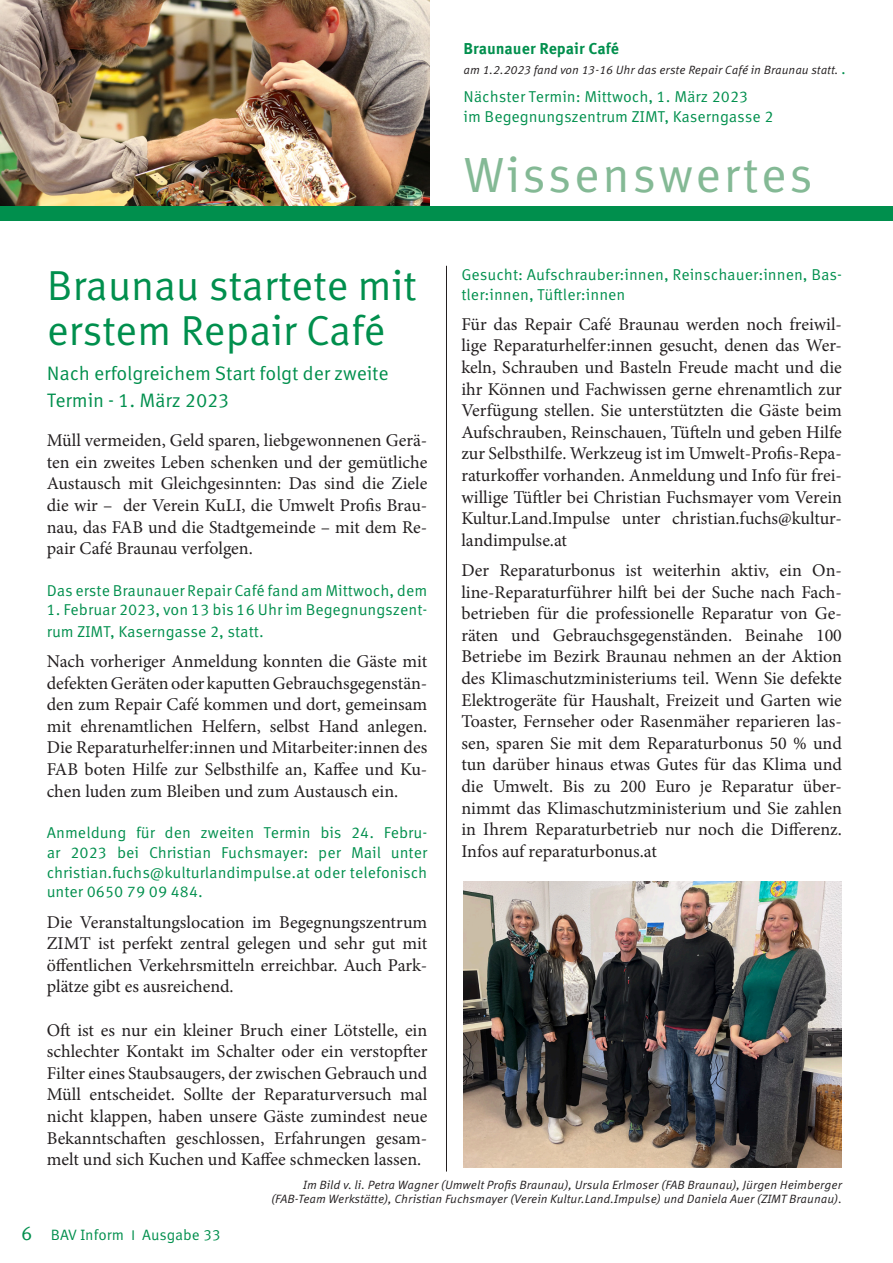
<style>
.page{position:relative;width:893px;height:1263px;background:#fff}
.page>*{position:absolute;margin:0;border:0;box-sizing:border-box;transform-origin:0 0}
.Headline__Kopfzeil{font:49.5px "Meta Correspondence OT";letter-spacing:.04em;color:#84b995}
.Headline{font:42px/45px "Meta Correspondence OT";letter-spacing:-.015em;color:#008f4d}
.Vorspann{font:19.5px/27px "Meta Correspondence OT";letter-spacing:-.01em;color:#008f4d}
.Text_Unterüberschrif{font:18px/21.6px "Minion Pro";color:#231f20;text-align:justify}
.Text_Unterüberschrif-2{font:15.75px/19.8px "Meta Correspondence OT";color:#008f4d}
.Text_Unterüberschrif-3{font:700 15.75px "Meta Correspondence OT";color:#008f4d}
.t1{font:15px "Meta Correspondence OT";color:#008f4d}
.Bildtext{font:italic 12px/14.4px "Meta Correspondence OT";color:#231f20;text-align:right}
.Text_Unterüberschrif-4{font:italic 12px "Meta Correspondence OT";color:#231f20}
.s1{font-style:normal;font-size:15.75px;color:#008f4d}
.s2{font-size:19.5px}
</style>
<div class="page">
<img style="left:0;top:0;width:429px;height:206px">
<hr style="left:446px;top:266px;width:1px;height:905px;background:#231f20">
<div style="left:0;top:206px;width:893px;height:15px;background:#008f4d"></div>
<img style="left:463px;top:881px;width:379px;height:286px">
<p class="Text_Unterüberschrif-3" style="left:463px;top:39px;width:157px">Braunauer Repair Café</p>
<p class="Text_Unterüberschrif-4" style="left:463px;top:62px;width:384px">am 1.2.2023 fand von 13-16 Uhr das erste Repair Café in Braunau statt. <span class="s1">.</span></p>
<p class="Text_Unterüberschrif-2" style="left:463px;top:87px;width:312px">Nächster Termin: Mittwoch, 1. März 2023<br>im Begegnungszentrum ZIMT, Kaserngasse 2</p>
<p class="Headline" style="left:47px;top:264px;width:372px">Braunau startete mit erstem Repair Café</p>
<p class="Vorspann" style="left:47px;top:361px;width:343px">Nach erfolgreichem Start folgt der zweite<br>Termin - 1. März 2023</p>
<p class="Text_Unterüberschrif" style="left:47px;top:430px;width:382px">Müll vermeiden, Geld sparen, liebgewonnenen Gerä&shy;ten ein zweites Leben schenken und der gemütliche Austausch mit Gleichgesinnten: Das sind die Ziele die wir – der Verein KuLI, die Umwelt Profis Brau&shy;nau, das FAB und die Stadtgemeinde – mit dem Re&shy;pair Café Braunau verfolgen.</p>
<p class="Text_Unterüberschrif-2" style="left:47px;top:580px;width:382px">Das erste Braunauer Repair Café fand am Mittwoch, dem</p>
<p class="Text_Unterüberschrif-2" style="left:47px;top:599px;width:382px;line-height:21.6px">1. Februar 2023, von 13 bis 16 Uhr im Begegnungszent&shy;rum ZIMT, Kaserngasse 2, statt.</p>
<p class="Text_Unterüberschrif" style="left:47px;top:650px;width:382px">Nach vorheriger Anmeldung konnten die Gäste mit defekten Geräten oder kaputten Gebrauchsgegenstän&shy;den zum Repair Café kommen und dort, gemeinsam mit ehrenamtlichen Helfern, selbst Hand anlegen.<br>Die Reparaturhelfer:innen und Mitarbeiter:innen des FAB boten Hilfe zur Selbsthilfe an, Kaffee und Ku&shy;chen luden zum Bleiben und zum Austausch ein.</p>
<p class="Text_Unterüberschrif-2" style="left:47px;top:823px;width:382px;text-align:justify">Anmeldung für den zweiten Termin bis 24. Febru&shy;ar 2023 bei Christian Fuchsmayer: per Mail unter christian.fuchs@kulturlandimpulse.at oder telefonisch unter 0650 79 09 484.</p>
<p class="Text_Unterüberschrif" style="left:47px;top:911px;width:382px">Die Veranstaltungslocation im Begegnungszentrum ZIMT ist perfekt zentral gelegen und sehr gut mit öffentlichen Verkehrsmitteln erreichbar. Auch Park&shy;plätze gibt es ausreichend.</p>
<p class="Text_Unterüberschrif" style="left:47px;top:1019px;width:382px">Oft ist es nur ein kleiner Bruch einer Lötstelle, ein schlechter Kontakt im Schalter oder ein verstopfter Filter eines Staubsaugers, der zwischen Gebrauch und Müll entscheidet. Sollte der Reparaturversuch mal nicht klappen, haben unsere Gäste zumindest neue Bekanntschaften geschlossen, Erfahrungen gesam&shy;melt und sich Kuchen und Kaffee schmecken lassen.</p>
<p class="Headline__Kopfzeil" style="left:463px;top:146px;width:351px">Wissenswertes</p>
<p class="Text_Unterüberschrif-2" style="left:461px;top:265px;width:382px">Gesucht: Aufschrauber:innen, Reinschauer:innen, Bas&shy;tler:innen, Tüftler:innen</p>
<p class="Text_Unterüberschrif" style="left:461px;top:313px;width:382px">Für das Repair Café Braunau werden noch freiwil&shy;lige Reparaturhelfer:innen gesucht, denen das Wer&shy;keln, Schrauben und Basteln Freude macht und die ihr Können und Fachwissen gerne ehrenamtlich zur Verfügung stellen. Sie unterstützten die Gäste beim Aufschrauben, Reinschauen, Tüfteln und geben Hilfe zur Selbsthilfe. Werkzeug ist im Umwelt-Profis-Repa&shy;raturkoffer vorhanden. Anmeldung und Info für frei&shy;willige Tüftler bei Christian Fuchsmayer vom Verein Kultur.Land.Impulse unter christian.fuchs@kultur&shy;landimpulse.at</p>
<p class="Text_Unterüberschrif" style="left:461px;top:559px;width:382px">Der Reparaturbonus ist weiterhin aktiv, ein On&shy;line-Reparaturführer hilft bei der Suche nach Fach&shy;betrieben für die professionelle Reparatur von Ge&shy;räten und Gebrauchsgegenständen. Beinahe 100<br>Betriebe im Bezirk Braunau nehmen an der Aktion des Klimaschutzministeriums teil. Wenn Sie defekte Elektrogeräte für Haushalt, Freizeit und Garten wie Toaster, Fernseher oder Rasenmäher reparieren las&shy;sen, sparen Sie mit dem Reparaturbonus 50 % und tun darüber hinaus etwas Gutes für das Klima und die Umwelt. Bis zu 200 Euro je Reparatur über&shy;nimmt das Klimaschutzministerium und Sie zahlen in Ihrem Reparaturbetrieb nur noch die Differenz.<br>Infos auf reparaturbonus.at</p>
<p class="t1" style="left:21px;top:1225px;width:201px"><span class="s2">6</span> BAV Inform Ⅰ Ausgabe 33</p>
<p class="Bildtext" style="left:271px;top:1178px;width:573px">Im Bild v. li. Petra Wagner (Umwelt Profis Braunau), Ursula Erlmoser (FAB Braunau), Jürgen Heimberger (FAB-Team Werkstätte), Christian Fuchsmayer (Verein Kultur.Land.Impulse) und Daniela Auer (ZIMT Braunau).</p>
</div>
